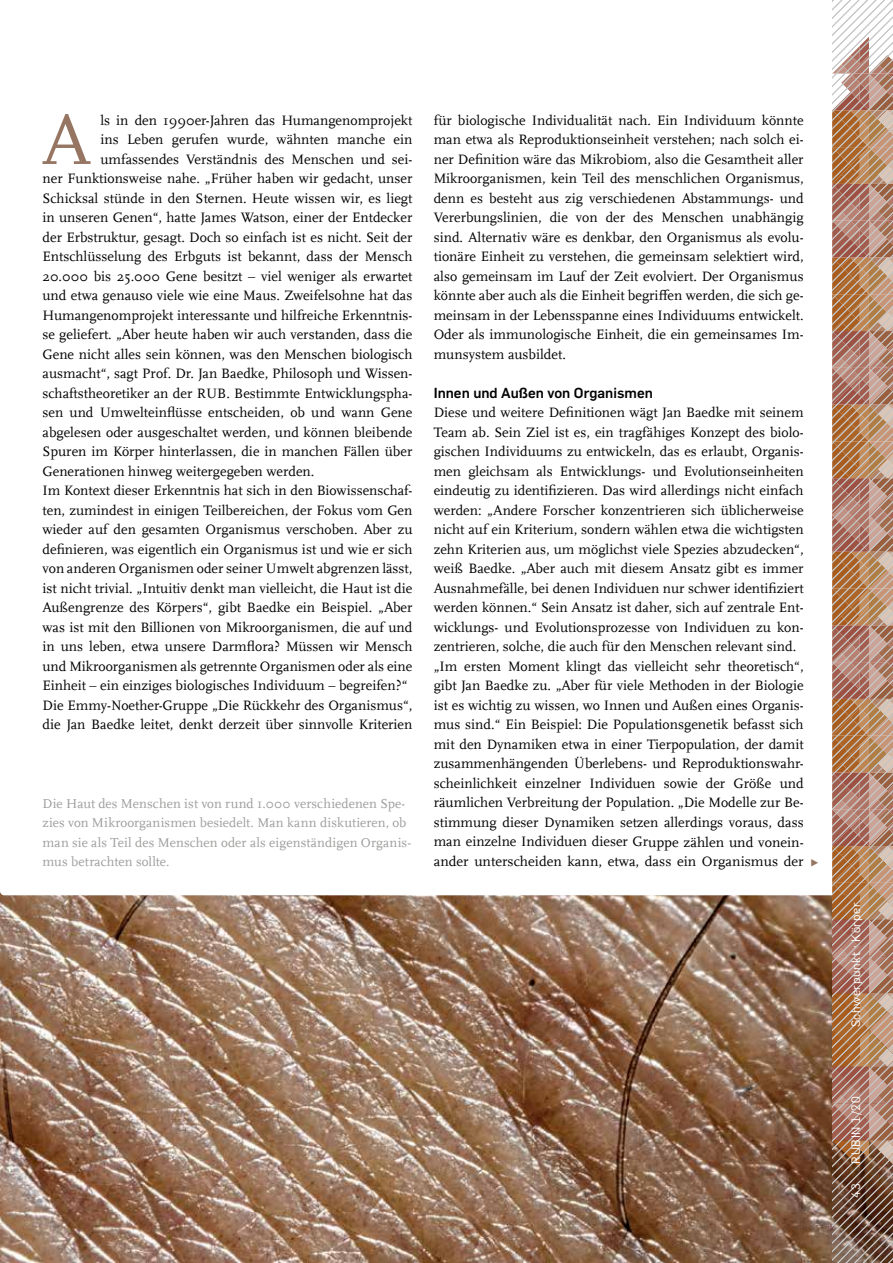
<style>
.page{position:relative;width:893px;height:1263px;background:#fff}
.page>*{position:absolute;margin:0;border:0;box-sizing:border-box;transform-origin:0 0}
.t1{font:73.35px "RUB Scala TZ";color:#967562}
.t2{font:14.25px/19.5px "RUB Scala MZ";color:#000;text-align:justify}
.t3{font:700 14.25px "Rub Flama";color:#000}
.t4{font:13.5px/19.5px "RUB Scala MZ";letter-spacing:.005em;color:#9d9d9c}
.t5{font:12px "Rub Flama";letter-spacing:.055em;color:#fff}
.s1{color:#967562}
</style>
<div class="page">
<img style="left:0;top:895px;width:832px;height:368px">
<svg style="left:832px;top:0;width:61px;height:1263px;background:#b38a72"></svg>
<h1 class="t1" style="left:42px;top:91px;width:51px">A</h1>
<p class="t2" style="left:100px;top:110px;width:314px">ls in den 1990er-Jahren das Humangenomprojekt</p>
<p class="t2" style="left:100px;top:130px;width:314px">ins Leben gerufen wurde, wähnten manche ein</p>
<p class="t2" style="left:100px;top:149px;width:314px">umfassendes Verständnis des Menschen und sei-</p>
<p class="t2" style="left:43px;top:169px;width:371px">ner Funktionsweise nahe. „Früher haben wir gedacht, unser</p>
<p class="t2" style="left:43px;top:188px;width:371px">Schicksal stünde in den Sternen. Heute wissen wir, es liegt</p>
<p class="t2" style="left:43px;top:207px;width:371px">in unseren Genen“, hatte James Watson, einer der Entdecker</p>
<p class="t2" style="left:43px;top:227px;width:371px">der Erbstruktur, gesagt. Doch so einfach ist es nicht. Seit der</p>
<p class="t2" style="left:43px;top:246px;width:371px">Entschlüsselung des Erbguts ist bekannt, dass der Mensch</p>
<p class="t2" style="left:43px;top:266px;width:371px">20.000 bis 25.000 Gene besitzt – viel weniger als erwartet</p>
<p class="t2" style="left:43px;top:285px;width:371px">und etwa genauso viele wie eine Maus. Zweifelsohne hat das</p>
<p class="t2" style="left:43px;top:305px;width:371px">Humangenomprojekt interessante und hilfreiche Erkenntnis-</p>
<p class="t2" style="left:43px;top:324px;width:371px">se geliefert. „Aber heute haben wir auch verstanden, dass die</p>
<p class="t2" style="left:43px;top:344px;width:371px">Gene nicht alles sein können, was den Menschen biologisch</p>
<p class="t2" style="left:43px;top:363px;width:371px">ausmacht“, sagt Prof. Dr. Jan Baedke, Philosoph und Wissen-</p>
<p class="t2" style="left:43px;top:383px;width:371px">schaftstheoretiker an der RUB. Bestimmte Entwicklungspha-</p>
<p class="t2" style="left:43px;top:402px;width:371px">sen und Umwelteinflüsse entscheiden, ob und wann Gene</p>
<p class="t2" style="left:43px;top:422px;width:371px">abgelesen oder ausgeschaltet werden, und können bleibende</p>
<p class="t2" style="left:43px;top:441px;width:371px">Spuren im Körper hinterlassen, die in manchen Fällen über</p>
<p class="t2" style="left:43px;top:461px;width:273px">Generationen hinweg weitergegeben werden.</p>
<p class="t2" style="left:43px;top:480px;width:371px">Im Kontext dieser Erkenntnis hat sich in den Biowissenschaf-</p>
<p class="t2" style="left:43px;top:500px;width:371px">ten, zumindest in einigen Teilbereichen, der Fokus vom Gen</p>
<p class="t2" style="left:43px;top:519px;width:371px">wieder auf den gesamten Organismus verschoben. Aber zu</p>
<p class="t2" style="left:43px;top:539px;width:371px">definieren, was eigentlich ein Organismus ist und wie er sich</p>
<p class="t2" style="left:43px;top:558px;width:371px">von anderen Organismen oder seiner Umwelt abgrenzen lässt,</p>
<p class="t2" style="left:43px;top:578px;width:371px">ist nicht trivial. „Intuitiv denkt man vielleicht, die Haut ist die</p>
<p class="t2" style="left:43px;top:597px;width:371px">Außengrenze des Körpers“, gibt Baedke ein Beispiel. „Aber</p>
<p class="t2" style="left:43px;top:617px;width:371px">was ist mit den Billionen von Mikroorganismen, die auf und</p>
<p class="t2" style="left:43px;top:636px;width:371px">in uns leben, etwa unsere Darmflora? Müssen wir Mensch</p>
<p class="t2" style="left:43px;top:656px;width:371px">und Mikroorganismen als getrennte Organismen oder als eine</p>
<p class="t2" style="left:43px;top:675px;width:366px">Einheit – ein einziges biologisches Individuum – begreifen?“</p>
<p class="t2" style="left:43px;top:695px;width:371px">Die Emmy-Noether-Gruppe „Die Rückkehr des Organismus“,</p>
<p class="t2" style="left:43px;top:714px;width:371px">die Jan Baedke leitet, denkt derzeit über sinnvolle Kriterien</p>
<p class="t4" style="left:43px;top:793px;width:370px">Die Haut des Menschen ist von rund 1.000 verschiedenen Spe&shy;zies von Mikroorganismen besiedelt. Man kann diskutieren, ob man sie als Teil des Menschen oder als eigenständigen Organis&shy;mus betrachten sollte.</p>
<p class="t2" style="left:434px;top:110px;width:371px">für biologische Individualität nach. Ein Individuum könnte man etwa als Reproduktionseinheit verstehen; nach solch ei&shy;ner Definition wäre das Mikrobiom, also die Gesamtheit aller Mikroorganismen, kein Teil des menschlichen Organismus, denn es besteht aus zig verschiedenen Abstammungs- und Vererbungslinien, die von der des Menschen unabhängig sind. Alternativ wäre es denkbar, den Organismus als evolu&shy;tionäre Einheit zu verstehen, die gemeinsam selektiert wird, also gemeinsam im Lauf der Zeit evolviert. Der Organismus könnte aber auch als die Einheit begriffen werden, die sich ge&shy;meinsam in der Lebensspanne eines Individuums entwickelt.<br>Oder als immunologische Einheit, die ein gemeinsames Im&shy;munsystem ausbildet.</p>
<p class="t3" style="left:434px;top:383px;width:221px">Innen und Außen von Organismen</p>
<p class="t2" style="left:434px;top:402px;width:371px;text-align:left">Diese und weitere Definitionen wägt Jan Baedke mit seinem Team ab. Sein Ziel ist es, ein tragfähiges Konzept des biolo&shy;gischen Individuums zu entwickeln, das es erlaubt, Organis&shy;men gleichsam als Entwicklungs- und Evolutionseinheiten eindeutig zu identifizieren. Das wird allerdings nicht einfach werden: „Andere Forscher konzentrieren sich üblicherweise nicht auf ein Kriterium, sondern wählen etwa die wichtigsten zehn Kriterien aus, um möglichst viele Spezies abzudecken“, weiß Baedke. „Aber auch mit diesem Ansatz gibt es immer Ausnahmefälle, bei denen Individuen nur schwer identifiziert werden können.“ Sein Ansatz ist daher, sich auf zentrale Ent&shy;wicklungs- und Evolutionsprozesse von Individuen zu kon&shy;zentrieren, solche, die auch für den Menschen relevant sind. „Im ersten Moment klingt das vielleicht sehr theoretisch“, gibt Jan Baedke zu. „Aber für viele Methoden in der Biologie ist es wichtig zu wissen, wo Innen und Außen eines Organis&shy;mus sind.“ Ein Beispiel: Die Populationsgenetik befasst sich mit den Dynamiken etwa in einer Tierpopulation, der damit zusammenhängenden Überlebens- und Reproduktionswahr&shy;scheinlichkeit einzelner Individuen sowie der Größe und räumlichen Verbreitung der Population. „Die Modelle zur Be&shy;stimmung dieser Dynamiken setzen allerdings voraus, dass man einzelne Individuen dieser Gruppe zählen und vonein-</p>
<p class="t2" style="left:434px;top:851px;width:387px">ander unterscheiden kann, etwa, dass ein Organismus der <span class="s1">▶</span></p>
<p class="t5" style="left:848px;top:1027px;width:126px;rotate:-90deg">Schwerpunkt · Körper</p>
<p class="t5" style="left:848px;top:1163px;width:69px;rotate:-90deg">RUBIN 1/20</p>
<p class="t5" style="left:848px;top:1197px;width:16px;rotate:-90deg">43</p>
</div>
